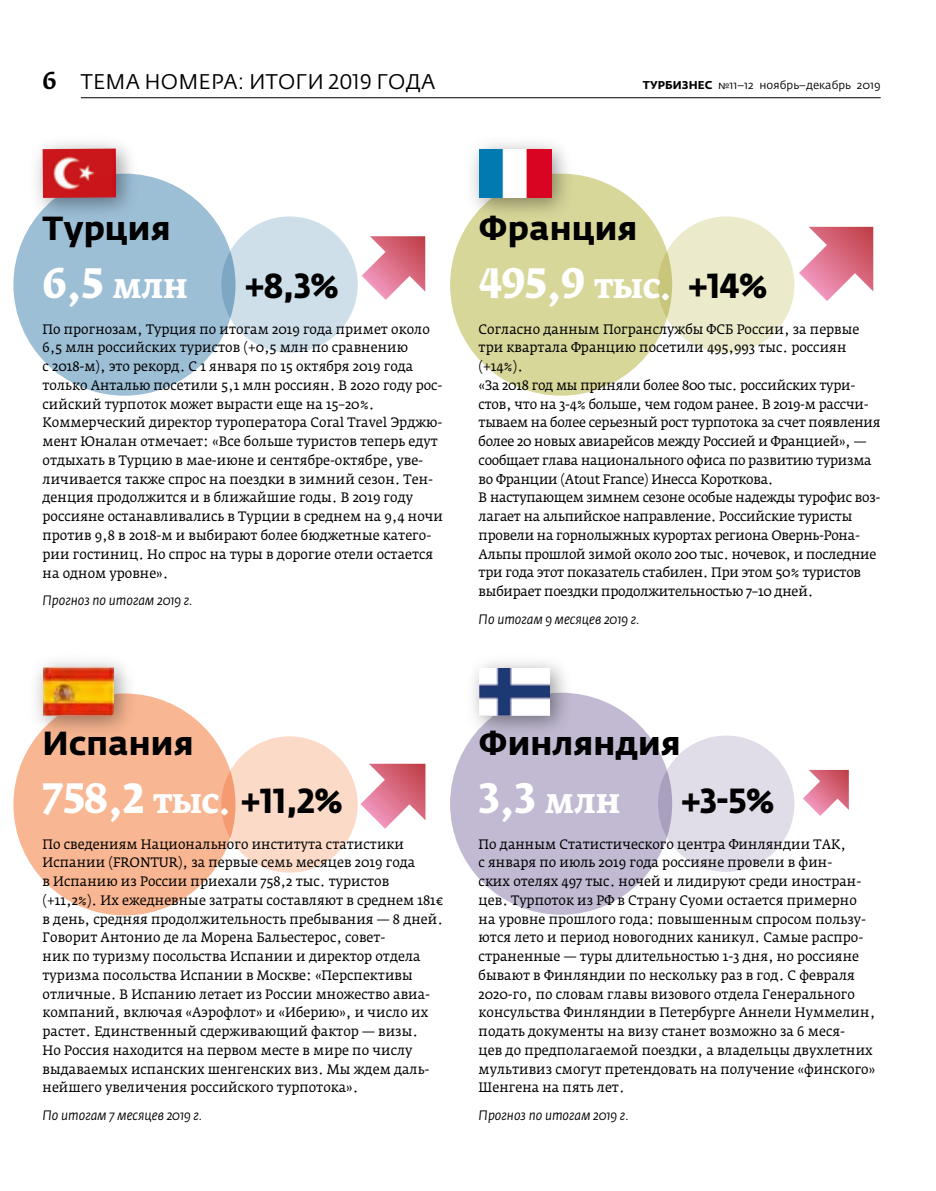
<style>
.page{position:relative;width:936px;height:1191px;background:#fff}
.page>*{position:absolute;margin:0;border:0;box-sizing:border-box;transform-origin:0 0}
.t1{font:700 42px "Fedra Serif A Pro";color:#fff;scale:.95 1}
.t2{font:700 34.5px "Fedra Sans Pro";color:#000;scale:.95 1}
.t3{font:700 33px "Fedra Sans Pro";color:#000}
.t4{font:21px "Fedra Sans Pro";letter-spacing:.01em;color:#000}
.t5{font:13.5px/18.8px "Fedra Serif A Pro";color:#000;scale:.95 1}
.t6{font:13.5px/18.8px "Fedra Serif A Pro";letter-spacing:-.02em;color:#000;scale:.95 1}
.t7{font:italic 13.5px "Fedra Sans Pro";color:#000;scale:.95 1}
.t8{font:11.25px "Fedra Sans Pro";color:#000}
.s1{font-family:"Fedra Serif A Pro";font-weight:500;font-size:24px}
.s2{font-weight:700}
.s3{font-size:34.5px}
.s4{font-family:"Fedra Sans Pro";font-size:34.5px;color:#000}
.s5{font-family:"Fedra Serif A Pro";font-size:42px;color:#fff}
.s6{font-family:"Fedra Serif A Pro";color:#fff}
</style>
<div class="page">
<div style="left:221px;top:216px;width:137px;height:137px;background:#cedfea;border-radius:50%"></div>
<div style="left:13px;top:174px;width:222px;height:222px;background:#9dbfd6;border-radius:50%"></div>
<img style="left:29px;top:142px;width:117px;height:86px">
<img style="left:43px;top:149px;width:73px;height:49px">
<div style="left:658px;top:216px;width:136px;height:137px;background:#ebebcc;border-radius:50%"></div>
<div style="left:450px;top:174px;width:222px;height:222px;background:#d8d79a;border-radius:50%"></div>
<div style="left:658px;top:735px;width:136px;height:137px;background:#e0dce8;border-radius:50%"></div>
<div style="left:450px;top:692px;width:222px;height:222px;background:#c1bad2;border-radius:50%"></div>
<div style="left:221px;top:736px;width:137px;height:136px;background:#fbdac8;border-radius:50%"></div>
<div style="left:13px;top:693px;width:222px;height:222px;background:#f8b692;border-radius:50%"></div>
<img style="left:23px;top:661px;width:124px;height:98px">
<img style="left:43px;top:667px;width:70px;height:48px">
<img style="left:465px;top:143px;width:116px;height:85px">
<img style="left:479px;top:150px;width:72px;height:48px">
<img style="left:466px;top:662px;width:116px;height:84px">
<img style="left:479px;top:668px;width:71px;height:47px">
<svg style="left:799px;top:227px;width:74px;height:74px"></svg>
<svg style="left:361px;top:236px;width:64px;height:64px"></svg>
<svg style="left:803px;top:770px;width:45px;height:46px"></svg>
<svg style="left:360px;top:763px;width:65px;height:65px"></svg>
<hr style="left:81px;top:97px;width:799px;height:1px;background:#000">
<h3 class="t4" style="left:43px;top:68px;width:394px"><span class="s1">6</span> ТЕМА НОМЕРА: ИТОГИ 2019 ГОДА</h3>
<p class="t8" style="left:643px;top:78px;width:239px"><span class="s2">ТУРБИЗНЕС</span> №11–12 ноябрь–декабрь 2019</p>
<h3 class="t3" style="left:43px;top:208px;width:130px">Турция</h3>
<h1 class="t1" style="left:43px;top:257px;width:155px">6,5 <span class="s3">млн</span></h1>
<h2 class="t2" style="left:245px;top:264px;width:100px">+8,3%</h2>
<p class="t5" style="left:43px;top:319px;width:423px">По прогнозам, Турция по итогам 2019 года примет около 6,5 млн российских туристов (+0,5 млн по сравнению<br>с 2018-м), это рекорд. С 1 января по 15 октября 2019 года только Анталью посетили 5,1 млн россиян. В 2020 году рос&shy;сийский турпоток может вырасти еще на 15–20%.<br>Коммерческий директор туроператора Coral Travel Эрджю&shy;мент Юналан отмечает: «Все больше туристов теперь едут отдыхать в Турцию в мае-июне и сентябре-октябре, уве&shy;личивается также спрос на поездки в зимний сезон. Тен&shy;денция продолжится и в ближайшие годы. В 2019 году россияне останавливались в Турции в среднем на 9,4 ночи против 9,8 в 2018-м и выбирают более бюджетные катего&shy;рии гостиниц. Но спрос на туры в дорогие отели остается на одном уровне».</p>
<p class="t7" style="left:43px;top:591px;width:160px">Прогноз по итогам 2019 г.</p>
<h3 class="t3" style="left:478px;top:208px;width:160px">Франция</h3>
<h1 class="t1" style="left:478px;top:257px;width:305px">495,9 <span class="s3">тыс.</span> <span class="s4">+14%</span></h1>
<p class="t6" style="left:478px;top:319px;width:424px">Согласно данным Погранслужбы ФСБ России, за первые три квартала Францию посетили 495,993 тыс. россиян (+14%).<br>«За 2018 год мы приняли более 800 тыс. российских тури&shy;стов, что на 3-4% больше, чем годом ранее. В 2019-м рассчи&shy;тываем на более серьезный рост турпотока за счет появления более 20 новых авиарейсов между Россией и Францией», — сообщает глава национального офиса по развитию туризма во Франции (Atout France) Инесса Короткова.<br>В наступающем зимнем сезоне особые надежды турофис воз&shy;лагает на альпийское направление. Российские туристы провели на горнолыжных курортах региона Овернь-Рона-Альпы прошлой зимой около 200 тыс. ночевок, и последние три года этот показатель стабилен. При этом 50% туристов выбирает поездки продолжительностью 7–10 дней.</p>
<p class="t7" style="left:478px;top:610px;width:171px">По итогам 9 месяцев 2019 г.</p>
<h3 class="t3" style="left:43px;top:723px;width:153px">Испания</h3>
<h2 class="t2" style="left:43px;top:779px;width:317px"><span class="s5">758,2</span> <span class="s6">тыс.</span> +11,2%</h2>
<p class="t5" style="left:43px;top:834px;width:424px">По сведениям Национального института статистики Испании (FRONTUR), за первые семь месяцев 2019 года<br>в Испанию из России приехали 758,2 тыс. туристов (+11,2%). Их ежедневные затраты составляют в среднем 181€ в день, cредняя продолжительность пребывания — 8 дней.<br>Говорит Антонио де ла Морена Бальестерос, совет-<br>ник по туризму посольства Испании и директор отдела туризма посольства Испании в Москве: «Перспективы отличные. В Испанию летает из России множество авиа&shy;компаний, включая «Аэрофлот» и «Иберию», и число их растет. Единственный сдерживающий фактор — визы.<br>Но Россия находится на первом месте в мире по числу выдаваемых испанских шенгенских виз. Мы ждем даль&shy;нейшего увеличения российского турпотока».</p>
<p class="t7" style="left:43px;top:1106px;width:170px">По итогам 7 месяцев 2019 г.</p>
<h3 class="t3" style="left:478px;top:723px;width:204px">Финляндия</h3>
<h1 class="t1" style="left:478px;top:772px;width:151px">3,3 <span class="s3">млн</span></h1>
<h2 class="t2" style="left:681px;top:779px;width:100px">+3-5%</h2>
<p class="t5" style="left:478px;top:834px;width:419px">По данным Статистического центра Финляндии ТАК,<br>с января по июль 2019 года россияне провели в фин-<br>ских отелях 497 тыс. ночей и лидируют среди иностран&shy;цев. Турпоток из РФ в Страну Суоми остается примерно на уровне прошлого года: повышенным спросом пользу&shy;ются лето и период новогодних каникул. Самые распро&shy;страненные — туры длительностью 1-3 дня, но россияне бывают в Финляндии по нескольку раз в год. С февраля 2020-го, по словам главы визового отдела Генерального консульства Финляндии в Петербурге Аннели Нуммелин, подать документы на визу станет возможно за 6 меся-<br>цев до предполагаемой поездки, а владельцы двухлетних мультивиз смогут претендовать на получение «финского» Шенгена на пять лет.</p>
<p class="t7" style="left:478px;top:1106px;width:160px">Прогноз по итогам 2019 г.</p>
</div>
